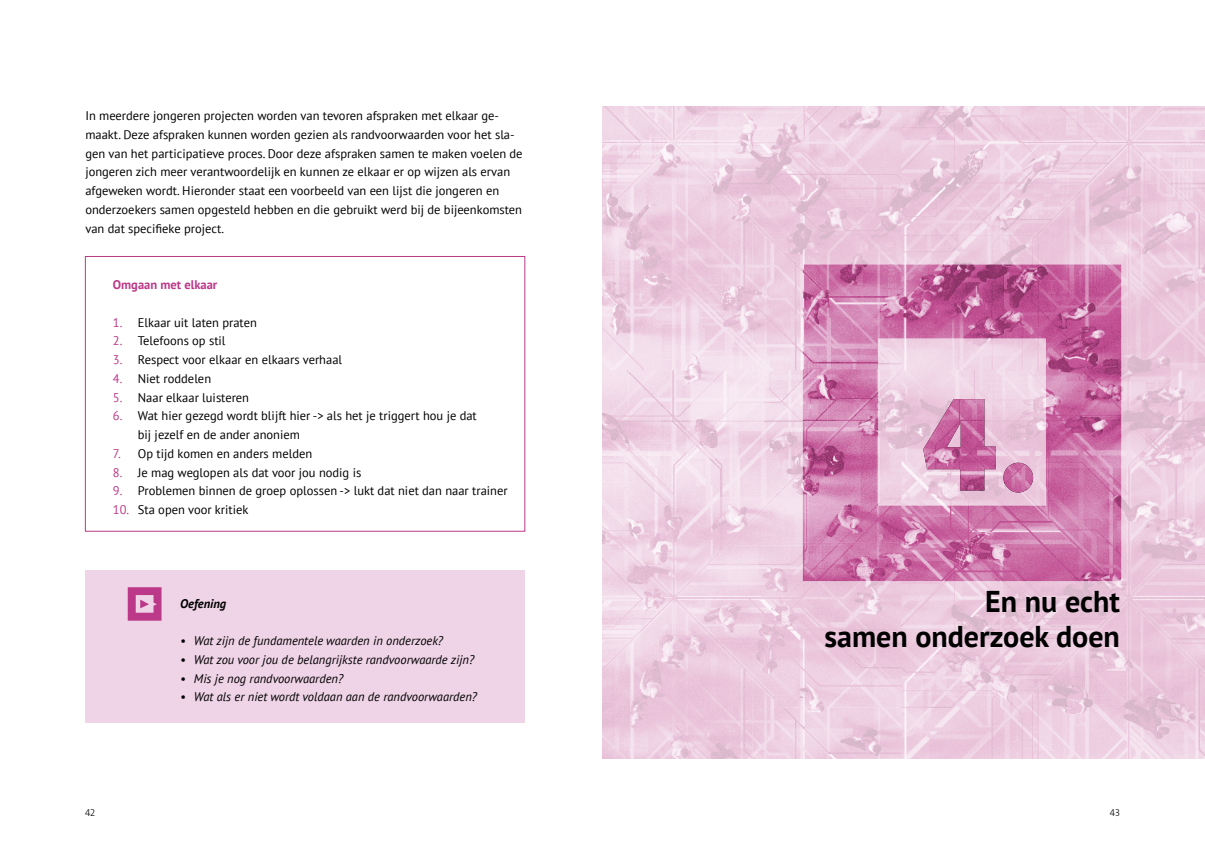
<style>
.page{position:relative;width:1205px;height:851px;background:#fff}
.page>*{position:absolute;margin:0;border:0;box-sizing:border-box;transform-origin:0 0}
.t1{font:700 30px/35px "PT Sans";color:#000;text-align:right}
.t2{font:12.5px/18.8px "PT Sans";color:#000}
.t3{font:italic 12.5px "PT Sans";color:#000}
.t4{font:700 12.5px "PT Sans";color:#bb3988}
.t5{font:italic 700 12.5px "PT Sans";color:#000}
.t6{font:300 10px "The Sans Trial";color:#000}
.s1{color:#bb3988}
</style>
<div class="page">
<div style="left:85px;top:256px;width:440px;height:275px;border:1px solid #bb3988"></div>
<img style="left:602px;top:106px;width:603px;height:652px">
<img style="left:803px;top:264px;width:318px;height:317px">
<img style="left:923px;top:399px;width:110px;height:93px">
<div style="left:85px;top:570px;width:439px;height:153px;background:#efd3e6"></div>
<svg style="left:128px;top:587px;width:33px;height:33px"></svg>
<p class="t2" style="left:85px;top:106px;width:439px">In meerdere jongeren projecten worden van tevoren afspraken met elkaar ge&shy;maakt. Deze afspraken kunnen worden gezien als randvoorwaarden voor het sla&shy;gen van het participatieve proces. Door deze afspraken samen te maken voelen de jongeren zich meer verantwoordelijk en kunnen ze elkaar er op wijzen als ervan afgeweken wordt. Hieronder staat een voorbeeld van een lijst die jongeren en onderzoekers samen opgesteld hebben en die gebruikt werd bij de bijeenkomsten van dat specifieke project.</p>
<p class="t4" style="left:113px;top:276px;width:106px">Omgaan met elkaar</p>
<p class="t2" style="left:113px;top:312px;width:145px"><span class="s1">1.</span> Elkaar uit laten praten</p>
<p class="t2" style="left:113px;top:331px;width:114px"><span class="s1">2.</span> Telefoons op stil</p>
<p class="t2" style="left:113px;top:350px;width:231px"><span class="s1">3.</span> Respect voor elkaar en elkaars verhaal</p>
<p class="t2" style="left:113px;top:369px;width:100px"><span class="s1">4.</span> Niet roddelen</p>
<p class="t2" style="left:113px;top:387px;width:138px"><span class="s1">5.</span> Naar elkaar luisteren</p>
<p class="t2" style="left:138px;top:406px;width:340px;text-indent:-25px"><span class="s1">6.</span> Wat hier gezegd wordt blijft hier -&gt; als het je triggert hou je dat bij jezelf en de ander anoniem</p>
<p class="t2" style="left:113px;top:444px;width:201px"><span class="s1">7.</span> Op tijd komen en anders melden</p>
<p class="t2" style="left:113px;top:462px;width:250px"><span class="s1">8.</span> Je mag weglopen als dat voor jou nodig is</p>
<p class="t2" style="left:113px;top:481px;width:396px"><span class="s1">9.</span> Problemen binnen de groep oplossen -&gt; lukt dat niet dan naar trainer</p>
<p class="t2" style="left:113px;top:500px;width:137px"><span class="s1">10.</span> Sta open voor kritiek</p>
<p class="t5" style="left:180px;top:594px;width:48px">Oefening</p>
<p class="t3" style="left:180px;top:632px;width:264px">• Wat zijn de fundamentele waarden in onderzoek?</p>
<p class="t3" style="left:180px;top:651px;width:295px">• Wat zou voor jou de belangrijkste randvoorwaarde zijn?</p>
<p class="t3" style="left:180px;top:670px;width:164px">• Mis je nog randvoorwaarden?</p>
<p class="t3" style="left:180px;top:688px;width:298px">• Wat als er niet wordt voldaan aan de randvoorwaarden?</p>
<h1 class="t1" style="left:824px;top:583px;width:297px">En nu echt<br>samen onderzoek doen</h1>
<p class="t6" style="left:85px;top:808px;width:12px">42</p>
<p class="t6" style="left:1109px;top:808px;width:12px">43</p>
</div>
